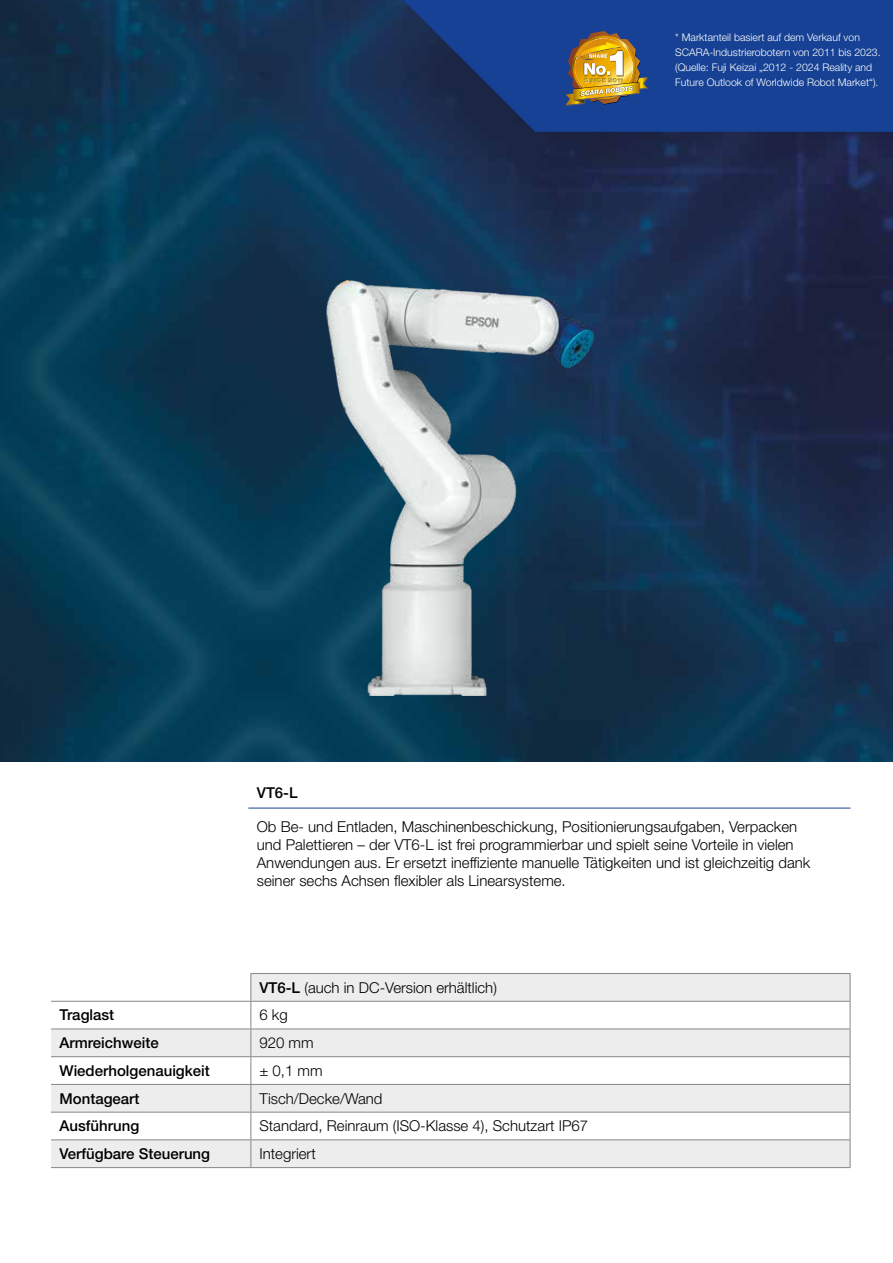
<style>
.page{position:relative;width:893px;height:1263px;background:#fff}
.page>*{position:absolute;margin:0;border:0;box-sizing:border-box;transform-origin:0 0}
.t1{font:300 15px/18px "Helvetica Neue LT Pro";color:#000}
.t2{font:500 15px "Helvetica Neue LT Pro";color:#000}
.t3{font:300 10.5px/15px "Helvetica Neue LT Pro";color:#fff}
.s1{font-weight:500}
</style>
<div class="page">
<img style="left:0;top:0;width:893px;height:761px">
<svg style="left:403px;top:0;width:490px;height:132px;background:#163d88"></svg>
<svg style="left:51px;top:974px;width:799px;height:54px"></svg>
<svg style="left:51px;top:1029px;width:799px;height:138px;fill:#ededed"></svg>
<hr style="left:250px;top:973px;width:600px;height:1px;background:#878787">
<hr style="left:251px;top:1001px;width:599px;height:1px;background:#878787">
<hr style="left:251px;top:1028px;width:599px;height:1px;background:#878787">
<hr style="left:251px;top:1056px;width:599px;height:1px;background:#878787">
<hr style="left:251px;top:1084px;width:599px;height:1px;background:#878787">
<hr style="left:251px;top:1112px;width:599px;height:1px;background:#878787">
<hr style="left:251px;top:1139px;width:599px;height:1px;background:#878787">
<hr style="left:251px;top:1167px;width:599px;height:1px;background:#878787">
<hr style="left:51px;top:1001px;width:200px;height:1px;background:#878787">
<hr style="left:51px;top:1028px;width:200px;height:1px;background:#878787">
<hr style="left:51px;top:1056px;width:200px;height:1px;background:#878787">
<hr style="left:51px;top:1084px;width:200px;height:1px;background:#878787">
<hr style="left:51px;top:1112px;width:200px;height:1px;background:#878787">
<hr style="left:51px;top:1139px;width:200px;height:1px;background:#878787">
<hr style="left:51px;top:1167px;width:200px;height:1px;background:#878787">
<svg style="left:850px;top:974px;width:1px;height:193px"></svg>
<svg style="left:250px;top:974px;width:1px;height:193px"></svg>
<hr style="left:248px;top:808px;width:602px;height:1px;background:#164194">
<img style="left:566px;top:31px;width:82px;height:75px">
<img style="left:326px;top:280px;width:272px;height:415px">
<p class="t3" style="left:675px;top:29px;width:207px">* Marktanteil basiert auf dem Verkauf von SCARA-Industrierobotern von 2011 bis 2023. (Quelle: Fuji Keizai „2012 - 2024 Reality and Future Outlook of Worldwide Robot Market“).</p>
<p class="t2" style="left:257px;top:784px;width:42px">VT6-L</p>
<p class="t1" style="left:257px;top:817px;width:555px">Ob Be- und Entladen, Maschinenbeschickung, Positionierungsaufgaben, Verpacken und Palettieren – der VT6-L ist frei programmierbar und spielt seine Vorteile in vielen Anwendungen aus. Er ersetzt ineffiziente manuelle Tätigkeiten und ist gleichzeitig dank seiner sechs Achsen flexibler als Linearsysteme.</p>
<p class="t1" style="left:259px;top:978px;width:239px"><span class="s1">VT6-L</span> (auch in DC-Version erhältlich)</p>
<p class="t2" style="left:60px;top:1006px;width:56px">Traglast</p>
<p class="t1" style="left:259px;top:1006px;width:30px">6 kg</p>
<p class="t2" style="left:60px;top:1034px;width:101px">Armreichweite</p>
<p class="t1" style="left:259px;top:1033px;width:56px">920 mm</p>
<p class="t2" style="left:60px;top:1061px;width:152px">Wiederholgenauigkeit</p>
<p class="t1" style="left:259px;top:1061px;width:65px">± 0,1 mm</p>
<p class="t2" style="left:60px;top:1089px;width:82px">Montageart</p>
<p class="t1" style="left:259px;top:1089px;width:125px">Tisch/Decke/Wand</p>
<p class="t2" style="left:60px;top:1117px;width:81px">Ausführung</p>
<p class="t1" style="left:259px;top:1117px;width:330px">Standard, Reinraum (ISO-Klasse 4), Schutzart IP67</p>
<p class="t2" style="left:60px;top:1145px;width:152px">Verfügbare Steuerung</p>
<p class="t1" style="left:259px;top:1144px;width:58px">Integriert</p>
</div>
